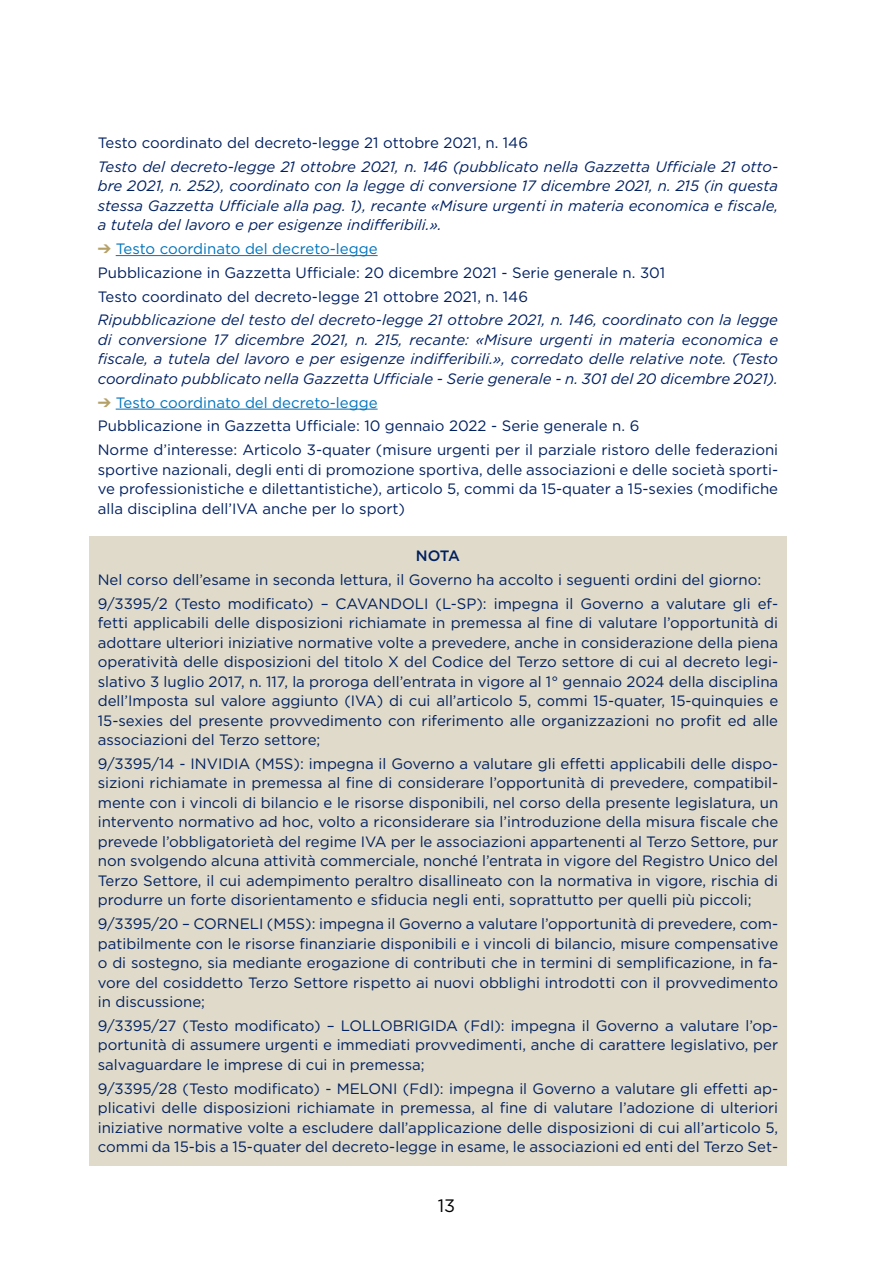
<style>
.page{position:relative;width:893px;height:1263px;background:#fff}
.page>*{position:absolute;margin:0;border:0;box-sizing:border-box;transform-origin:0 0}
.t1{font:18px "Gotham";color:#000}
.t2{font:15px/19.5px "Gotham";color:#002060;text-align:justify}
.t3{font:italic 15px/19.5px "Gotham";color:#002060;text-align:justify}
.t4{font:500 15px "Gotham";color:#002060}
.s1{color:#b5a168}
.s2{color:#0072bc}
</style>
<div class="page">
<div style="left:89px;top:536px;width:698px;height:629px;background:#dfdac9"></div>
<hr style="left:116px;top:255px;width:262px;height:1px;background:#0072bc">
<hr style="left:116px;top:409px;width:262px;height:1px;background:#0072bc">
<p class="t2" style="left:98px;top:133px;width:432px">Testo coordinato del decreto-legge 21 ottobre 2021, n. 146</p>
<p class="t3" style="left:98px;top:156px;width:682px">Testo del decreto-legge 21 ottobre 2021, n. 146 (pubblicato nella Gazzetta Ufficiale 21 otto&shy;bre 2021, n. 252), coordinato con la legge di conversione 17 dicembre 2021, n. 215 (in questa stessa Gazzetta Ufficiale alla pag. 1), recante «Misure urgenti in materia economica e fiscale, a tutela del lavoro e per esigenze indifferibili.».</p>
<p class="t2" style="left:98px;top:237px;width:569px;line-height:23.7px;text-align:left"><span class="s1">➔</span> <span class="s2">Testo coordinato del decreto-legge<br></span>Pubblicazione in Gazzetta Ufficiale: 20 dicembre 2021 - Serie generale n. 301<br>Testo coordinato del decreto-legge 21 ottobre 2021, n. 146</p>
<p class="t3" style="left:98px;top:310px;width:682px">Ripubblicazione del testo del decreto-legge 21 ottobre 2021, n. 146, coordinato con la legge di conversione 17 dicembre 2021, n. 215, recante: «Misure urgenti in materia economica e fiscale, a tutela del lavoro e per esigenze indifferibili.», corredato delle relative note. (Testo coordinato pubblicato nella Gazzetta Ufficiale - Serie generale - n. 301 del 20 dicembre 2021).</p>
<p class="t2" style="left:98px;top:390px;width:682px;line-height:23.7px;text-align:left"><span class="s1">➔</span> <span class="s2">Testo coordinato del decreto-legge<br></span>Pubblicazione in Gazzetta Ufficiale: 10 gennaio 2022 - Serie generale n. 6<br>Norme d’interesse: Articolo 3-quater (misure urgenti per il parziale ristoro delle federazioni</p>
<p class="t2" style="left:98px;top:459px;width:682px">sportive nazionali, degli enti di promozione sportiva, delle associazioni e delle società sporti&shy;ve professionistiche e dilettantistiche), articolo 5, commi da 15-quater a 15-sexies (modifiche alla disciplina dell’IVA anche per lo sport)</p>
<p class="t4" style="left:416px;top:546px;width:46px">NOTA</p>
<p class="t2" style="left:98px;top:567px;width:682px;line-height:23.7px">Nel corso dell’esame in seconda lettura, il Governo ha accolto i seguenti ordini del giorno:<br>9/3395/2 (Testo modificato) – CAVANDOLI (L-SP): impegna il Governo a valutare gli ef-</p>
<p class="t2" style="left:98px;top:613px;width:682px">fetti applicabili delle disposizioni richiamate in premessa al fine di valutare l’opportunità di adottare ulteriori iniziative normative volte a prevedere, anche in considerazione della piena operatività delle disposizioni del titolo X del Codice del Terzo settore di cui al decreto legi&shy;slativo 3 luglio 2017, n. 117, la proroga dell’entrata in vigore al 1° gennaio 2024 della disciplina dell’Imposta sul valore aggiunto (IVA) di cui all’articolo 5, commi 15-quater, 15-quinquies e 15-sexies del presente provvedimento con riferimento alle organizzazioni no profit ed alle associazioni del Terzo settore;</p>
<p class="t2" style="left:98px;top:753px;width:682px">9/3395/14 - INVIDIA (M5S): impegna il Governo a valutare gli effetti applicabili delle dispo&shy;sizioni richiamate in premessa al fine di considerare l’opportunità di prevedere, compatibil&shy;mente con i vincoli di bilancio e le risorse disponibili, nel corso della presente legislatura, un intervento normativo ad hoc, volto a riconsiderare sia l’introduzione della misura fiscale che prevede l’obbligatorietà del regime IVA per le associazioni appartenenti al Terzo Settore, pur non svolgendo alcuna attività commerciale, nonché l’entrata in vigore del Registro Unico del Terzo Settore, il cui adempimento peraltro disallineato con la normativa in vigore, rischia di produrre un forte disorientamento e sfiducia negli enti, soprattutto per quelli più piccoli;</p>
<p class="t2" style="left:98px;top:914px;width:682px">9/3395/20 – CORNELI (M5S): impegna il Governo a valutare l’opportunità di prevedere, com&shy;patibilmente con le risorse finanziarie disponibili e i vincoli di bilancio, misure compensative o di sostegno, sia mediante erogazione di contributi che in termini di semplificazione, in fa&shy;vore del cosiddetto Terzo Settore rispetto ai nuovi obblighi introdotti con il provvedimento in discussione;</p>
<p class="t2" style="left:98px;top:1015px;width:682px">9/3395/27 (Testo modificato) – LOLLOBRIGIDA (FdI): impegna il Governo a valutare l’op&shy;portunità di assumere urgenti e immediati provvedimenti, anche di carattere legislativo, per salvaguardare le imprese di cui in premessa;</p>
<p class="t2" style="left:98px;top:1078px;width:682px">9/3395/28 (Testo modificato) - MELONI (FdI): impegna il Governo a valutare gli effetti ap&shy;plicativi delle disposizioni richiamate in premessa, al fine di valutare l’adozione di ulteriori iniziative normative volte a escludere dall’applicazione delle disposizioni di cui all’articolo 5, commi da 15-bis a 15-quater del decreto-legge in esame, le associazioni ed enti del Terzo Set-</p>
<p class="t1" style="left:438px;top:1194px;width:19px">13</p>
</div>
